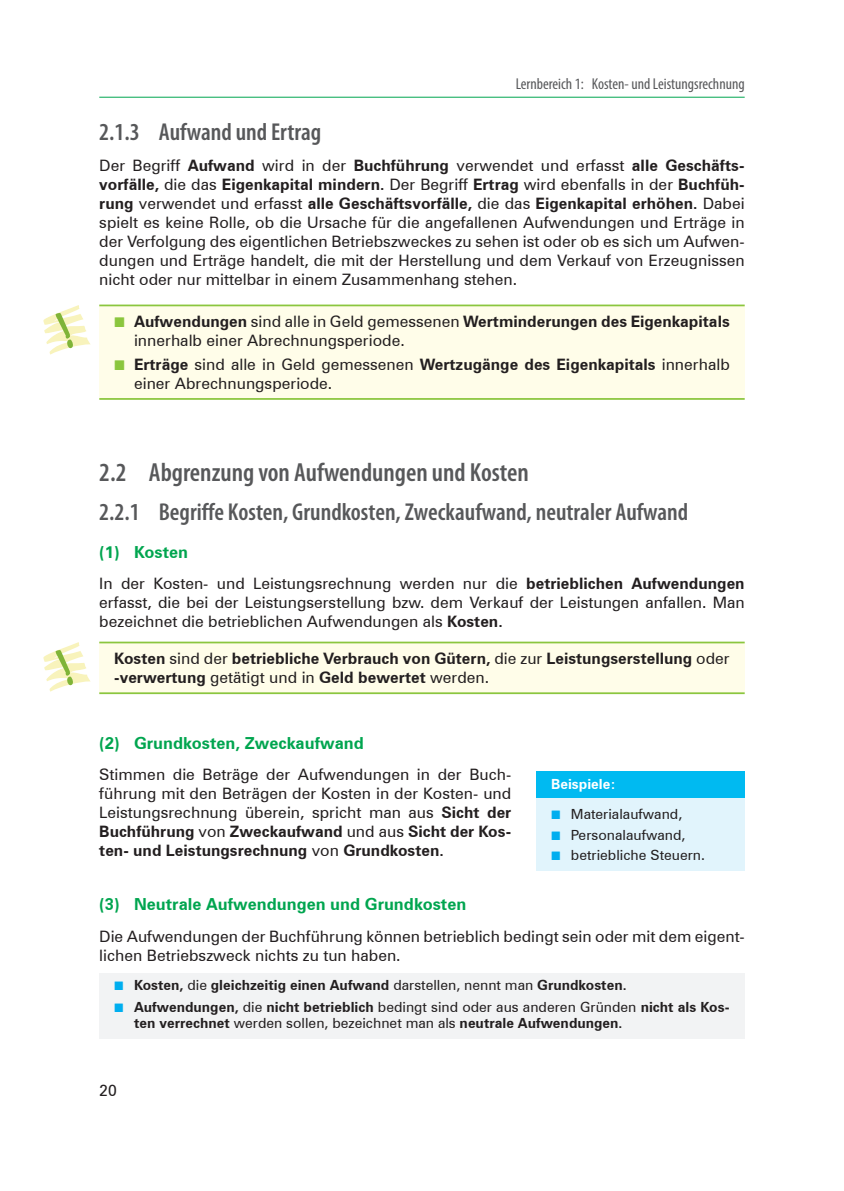
<style>
.page{position:relative;width:844px;height:1191px;background:#fff}
.page>*{position:absolute;margin:0;border:0;box-sizing:border-box;transform-origin:0 0}
.t1{font:600 condensed 26.25px "Myriad Pro";color:#57585a}
.t2{font:600 condensed 24.5px "Myriad Pro";color:#57585a}
.t3{font:700 16.62px "Zurich BT";color:#00a54f}
.t4{font:15.75px/18.9px "Zurich BT";color:#231f20;text-align:justify}
.t5{font:700 15.75px/18.9px "Zurich BT";color:#231f20}
.t6{font:condensed 15.75px "Myriad Pro";color:#57585a}
.t7{font:700 14px/16.8px "Zurich BT";color:#231f20}
.t8{font:14px "Zurich BT";color:#231f20}
.t9{font:700 14px "Zurich BT";color:#fff}
.s1{font-weight:700}
.s2{font-family:"Uni Math";font-size:14px;color:#8bc63e}
.s3{font-weight:400}
.s4{font-family:"Uni Math";font-weight:400;font-size:12.25px;color:#00aeef}
.s5{font-family:"Uni Math";font-size:12.25px;color:#00aeef}
</style>
<div class="page">
<hr style="left:99px;top:97px;width:645px;height:1px;background:#00a54f">
<div style="left:99px;top:972px;width:645px;height:28px;background:#f2f3f4"></div>
<div style="left:99px;top:994px;width:645px;height:45px;background:#f2f3f4"></div>
<div style="left:99px;top:305px;width:645px;height:94px;background:#fffde9"></div>
<hr style="left:99px;top:304px;width:645px;height:2px;background:#8bc63e">
<hr style="left:99px;top:398px;width:645px;height:2px;background:#8bc63e">
<div style="left:99px;top:642px;width:645px;height:51px;background:#fffde9"></div>
<hr style="left:99px;top:641px;width:645px;height:2px;background:#8bc63e">
<hr style="left:99px;top:692px;width:645px;height:2px;background:#8bc63e">
<svg style="left:43px;top:305px;width:48px;height:50px"></svg>
<svg style="left:43px;top:642px;width:48px;height:49px"></svg>
<div style="left:536px;top:771px;width:208px;height:29px;background:#00baf1"></div>
<div style="left:536px;top:798px;width:208px;height:32px;background:#e1f4fc"></div>
<div style="left:536px;top:818px;width:208px;height:32px;background:#e1f4fc"></div>
<div style="left:536px;top:839px;width:208px;height:31px;background:#e1f4fc"></div>
<p class="t6" style="left:515px;top:78px;width:230px">Lernbereich 1: Kosten- und Leistungsrechnung</p>
<h2 class="t2" style="left:99px;top:122px;width:223px">2.1.3 Aufwand und Ertrag</h2>
<p class="t4" style="left:99px;top:156px;width:647px">Der Begriff <span class="s1">Aufwand</span> wird in der <span class="s1">Buchführung</span> verwendet und erfasst <span class="s1">alle Geschäfts&shy;vorfälle,</span> die das <span class="s1">Eigenkapital mindern.</span> Der Begriff <span class="s1">Ertrag</span> wird ebenfalls in der <span class="s1">Buchfüh&shy;rung</span> verwendet und erfasst <span class="s1">alle Geschäftsvorfälle,</span> die das <span class="s1">Eigenkapital erhöhen.</span> Dabei spielt es keine Rolle, ob die Ursache für die angefallenen Aufwendungen und Erträge in der Verfolgung des eigentlichen Betriebszweckes zu sehen ist oder ob es sich um Aufwen&shy;dungen und Erträge handelt, die mit der Herstellung und dem Verkauf von Erzeugnissen nicht oder nur mittelbar in einem Zusammenhang stehen.</p>
<p class="t4" style="left:134px;top:312px;width:597px;text-indent:-20px"><span class="s2">■</span> <span class="s1">Aufwendungen</span> sind alle in Geld gemessenen <span class="s1">Wertminderungen des Eigenkapitals </span>innerhalb einer Abrechnungsperiode.</p>
<p class="t4" style="left:134px;top:355px;width:597px;text-indent:-20px"><span class="s2">■</span> <span class="s1">Erträge</span> sind alle in Geld gemessenen <span class="s1">Wertzugänge des Eigenkapitals</span> innerhalb einer Abrechnungsperiode.</p>
<h1 class="t1" style="left:99px;top:462px;width:431px">2.2 Abgrenzung von Aufwendungen und Kosten</h1>
<h2 class="t2" style="left:99px;top:503px;width:590px">2.2.1 Begriffe Kosten, Grundkosten, Zweckaufwand, neutraler Aufwand</h2>
<p class="t3" style="left:99px;top:541px;width:90px">(1) Kosten</p>
<p class="t4" style="left:99px;top:574px;width:646px">In der Kosten- und Leistungsrechnung werden nur die <span class="s1">betrieblichen Aufwendungen </span>erfasst, die bei der Leistungserstellung bzw. dem Verkauf der Leistungen anfallen. Man bezeichnet die betrieblichen Aufwendungen als <span class="s1">Kosten.</span></p>
<p class="t5" style="left:114px;top:649px;width:617px">Kosten <span class="s3">sind der</span> betriebliche Verbrauch von Gütern, <span class="s3">die zur</span> Leistungserstellung <span class="s3">oder </span>-verwertung <span class="s3">getätigt und in</span> Geld bewertet <span class="s3">werden.</span></p>
<p class="t3" style="left:99px;top:733px;width:266px">(2) Grundkosten, Zweckaufwand</p>
<p class="t4" style="left:99px;top:765px;width:413px">Stimmen die Beträge der Aufwendungen in der Buch&shy;führung mit den Beträgen der Kosten in der Kosten- und Leistungsrechnung überein, spricht man aus <span class="s1">Sicht der Buchführung</span> von <span class="s1">Zweckaufwand</span> und aus <span class="s1">Sicht der Kos&shy;ten- und Leistungsrechnung</span> von <span class="s1">Grundkosten.</span></p>
<p class="t3" style="left:99px;top:894px;width:368px">(3) Neutrale Aufwendungen und Grundkosten</p>
<p class="t4" style="left:99px;top:926px;width:646px">Die Aufwendungen der Buchführung können betrieblich bedingt sein oder mit dem eigent&shy;lichen Betriebszweck nichts zu tun haben.</p>
<p class="t7" style="left:114px;top:976px;width:513px"><span class="s4">■</span> Kosten, <span class="s3">die</span> gleichzeitig einen Aufwand <span class="s3">darstellen, nennt man</span> Grundkosten.</p>
<p class="t7" style="left:134px;top:998px;width:597px;text-indent:-20px"><span class="s4">■</span> Aufwendungen, <span class="s3">die</span> nicht betrieblich <span class="s3">bedingt sind oder aus anderen Gründen</span> nicht als Kos&shy;ten verrechnet <span class="s3">werden sollen, bezeichnet man als</span> neutrale Aufwendungen.</p>
<p class="t9" style="left:551px;top:775px;width:66px">Beispiele:</p>
<p class="t8" style="left:551px;top:806px;width:133px"><span class="s5">■</span> Materialaufwand,</p>
<p class="t8" style="left:551px;top:826px;width:136px"><span class="s5">■</span> Personalaufwand,</p>
<p class="t8" style="left:551px;top:846px;width:155px"><span class="s5">■</span> betriebliche Steuern.</p>
<p class="t4" style="left:99px;top:1081px;width:19px">20</p>
</div>
